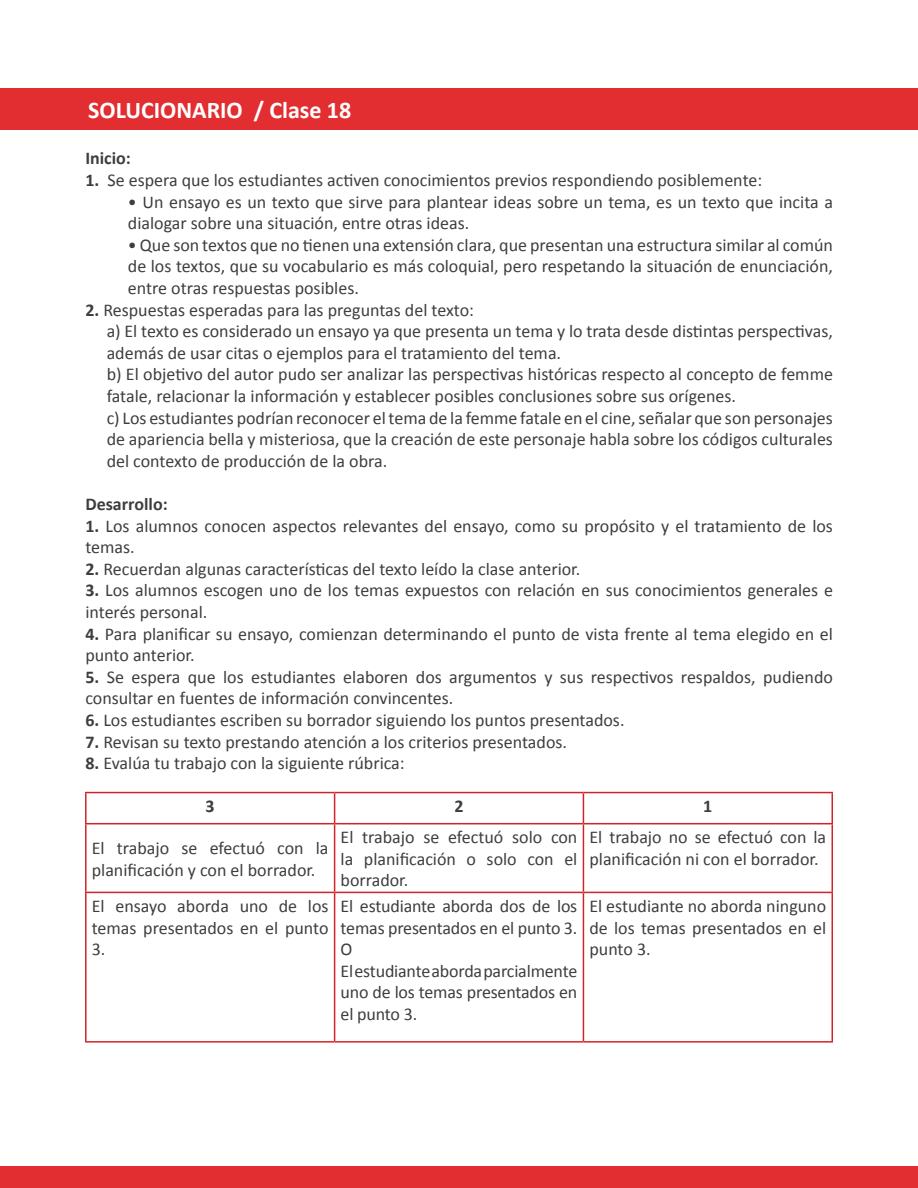
<style>
.page{position:relative;width:918px;height:1188px;background:#fff}
.page>*{position:absolute;margin:0;border:0;box-sizing:border-box;transform-origin:0 0}
.t1{font:700 24px "Calibri";color:#fff}
.t2{font:18px/21.6px "Calibri";color:#3e3e3f}
.t3{font:700 18px "Calibri";color:#3e3e3f}
.s1{font-weight:700}
</style>
<div class="page">
<hr style="left:85px;top:792px;width:250px;height:1px;background:#d1232a">
<hr style="left:85px;top:793px;width:2px;height:30px;background:#d1232a">
<hr style="left:335px;top:792px;width:248px;height:1px;background:#d1232a">
<hr style="left:334px;top:793px;width:1px;height:30px;background:#d1232a">
<hr style="left:583px;top:792px;width:250px;height:1px;background:#d1232a">
<hr style="left:583px;top:793px;width:1px;height:30px;background:#d1232a">
<hr style="left:832px;top:793px;width:1px;height:30px;background:#d1232a">
<hr style="left:85px;top:823px;width:250px;height:1px;background:#d1232a">
<hr style="left:85px;top:824px;width:2px;height:68px;background:#d1232a">
<hr style="left:335px;top:823px;width:248px;height:1px;background:#d1232a">
<hr style="left:334px;top:824px;width:1px;height:68px;background:#d1232a">
<hr style="left:583px;top:823px;width:250px;height:1px;background:#d1232a">
<hr style="left:583px;top:824px;width:1px;height:68px;background:#d1232a">
<hr style="left:832px;top:824px;width:1px;height:68px;background:#d1232a">
<hr style="left:85px;top:892px;width:250px;height:1px;background:#d1232a">
<hr style="left:85px;top:893px;width:2px;height:148px;background:#d1232a">
<hr style="left:335px;top:892px;width:248px;height:1px;background:#d1232a">
<hr style="left:334px;top:893px;width:1px;height:148px;background:#d1232a">
<hr style="left:583px;top:892px;width:250px;height:1px;background:#d1232a">
<hr style="left:583px;top:893px;width:1px;height:148px;background:#d1232a">
<hr style="left:832px;top:893px;width:1px;height:148px;background:#d1232a">
<hr style="left:85px;top:1041px;width:250px;height:2px;background:#d1232a">
<hr style="left:335px;top:1041px;width:248px;height:2px;background:#d1232a">
<hr style="left:583px;top:1041px;width:250px;height:2px;background:#d1232a">
<div style="left:0;top:88px;width:918px;height:41px;background:#e22e31"></div>
<div style="left:0;top:1167px;width:918px;height:21px;background:#e22e31"></div>
<p class="t1" style="left:88px;top:94px;width:265px">SOLUCIONARIO / Clase 18</p>
<p class="t3" style="left:85px;top:147px;width:47px">Inicio:</p>
<p class="t2" style="left:85px;top:169px;width:678px"><span class="s1">1.</span> Se espera que los estudiantes activen conocimientos previos respondiendo posiblemente:</p>
<p class="t2" style="left:128px;top:191px;width:707px">• Un ensayo es un texto que sirve para plantear ideas sobre un tema, es un texto que incita a dialogar sobre una situación, entre otras ideas.</p>
<p class="t2" style="left:128px;top:234px;width:707px;text-align:justify">• Que son textos que no tienen una extensión clara, que presentan una estructura similar al común de los textos, que su vocabulario es más coloquial, pero respetando la situación de enunciación, entre otras respuestas posibles.</p>
<p class="t2" style="left:85px;top:299px;width:390px"><span class="s1">2.</span> Respuestas esperadas para las preguntas del texto:</p>
<p class="t2" style="left:107px;top:321px;width:728px">a) El texto es considerado un ensayo ya que presenta un tema y lo trata desde distintas perspectivas, además de usar citas o ejemplos para el tratamiento del tema.</p>
<p class="t2" style="left:107px;top:364px;width:728px">b) El objetivo del autor pudo ser analizar las perspectivas históricas respecto al concepto de femme fatale, relacionar la información y establecer posibles conclusiones sobre sus orígenes.</p>
<p class="t2" style="left:107px;top:407px;width:728px;text-align:justify">c) Los estudiantes podrían reconocer el tema de la femme fatale en el cine, señalar que son personajes de apariencia bella y misteriosa, que la creación de este personaje habla sobre los códigos culturales del contexto de producción de la obra.</p>
<p class="t3" style="left:85px;top:493px;width:84px">Desarrollo:</p>
<p class="t2" style="left:85px;top:515px;width:749px"><span class="s1">1.</span> Los alumnos conocen aspectos relevantes del ensayo, como su propósito y el tratamiento de los temas.</p>
<p class="t2" style="left:85px;top:558px;width:496px"><span class="s1">2.</span> Recuerdan algunas características del texto leído la clase anterior.</p>
<p class="t2" style="left:85px;top:580px;width:749px"><span class="s1">3.</span> Los alumnos escogen uno de los temas expuestos con relación en sus conocimientos generales e interés personal.</p>
<p class="t2" style="left:85px;top:623px;width:749px"><span class="s1">4.</span> Para planificar su ensayo, comienzan determinando el punto de vista frente al tema elegido en el punto anterior.</p>
<p class="t2" style="left:85px;top:666px;width:749px"><span class="s1">5.</span> Se espera que los estudiantes elaboren dos argumentos y sus respectivos respaldos, pudiendo consultar en fuentes de información convincentes.</p>
<p class="t2" style="left:85px;top:709px;width:541px"><span class="s1">6.</span> Los estudiantes escriben su borrador siguiendo los puntos presentados.</p>
<p class="t2" style="left:85px;top:731px;width:483px"><span class="s1">7.</span> Revisan su texto prestando atención a los criterios presentados.</p>
<p class="t2" style="left:85px;top:753px;width:321px"><span class="s1">8.</span> Evalúa tu trabajo con la siguiente rúbrica:</p>
<p class="t3" style="left:206px;top:795px;width:11px">3</p>
<p class="t3" style="left:454px;top:795px;width:11px">2</p>
<p class="t3" style="left:703px;top:795px;width:11px">1</p>
<p class="t2" style="left:92px;top:837px;width:238px">El trabajo se efectuó con la planificación y con el borrador.</p>
<p class="t2" style="left:341px;top:826px;width:238px;text-align:justify">El trabajo se efectuó solo con la planificación o solo con el borrador.</p>
<p class="t2" style="left:589px;top:826px;width:238px">El trabajo no se efectuó con la planificación ni con el borrador.</p>
<p class="t2" style="left:92px;top:895px;width:238px;text-align:justify">El ensayo aborda uno de los temas presentados en el punto 3.</p>
<p class="t2" style="left:341px;top:895px;width:238px">El estudiante aborda dos de los temas presentados en el punto 3.</p>
<p class="t2" style="left:589px;top:895px;width:238px;text-align:justify">El estudiante no aborda ninguno de los temas presentados en el punto 3.</p>
<p class="t2" style="left:341px;top:938px;width:13px">O</p>
<p class="t2" style="left:341px;top:960px;width:238px;text-align:justify">El estudiante aborda parcialmente uno de los temas presentados en el punto 3.</p>
</div>
